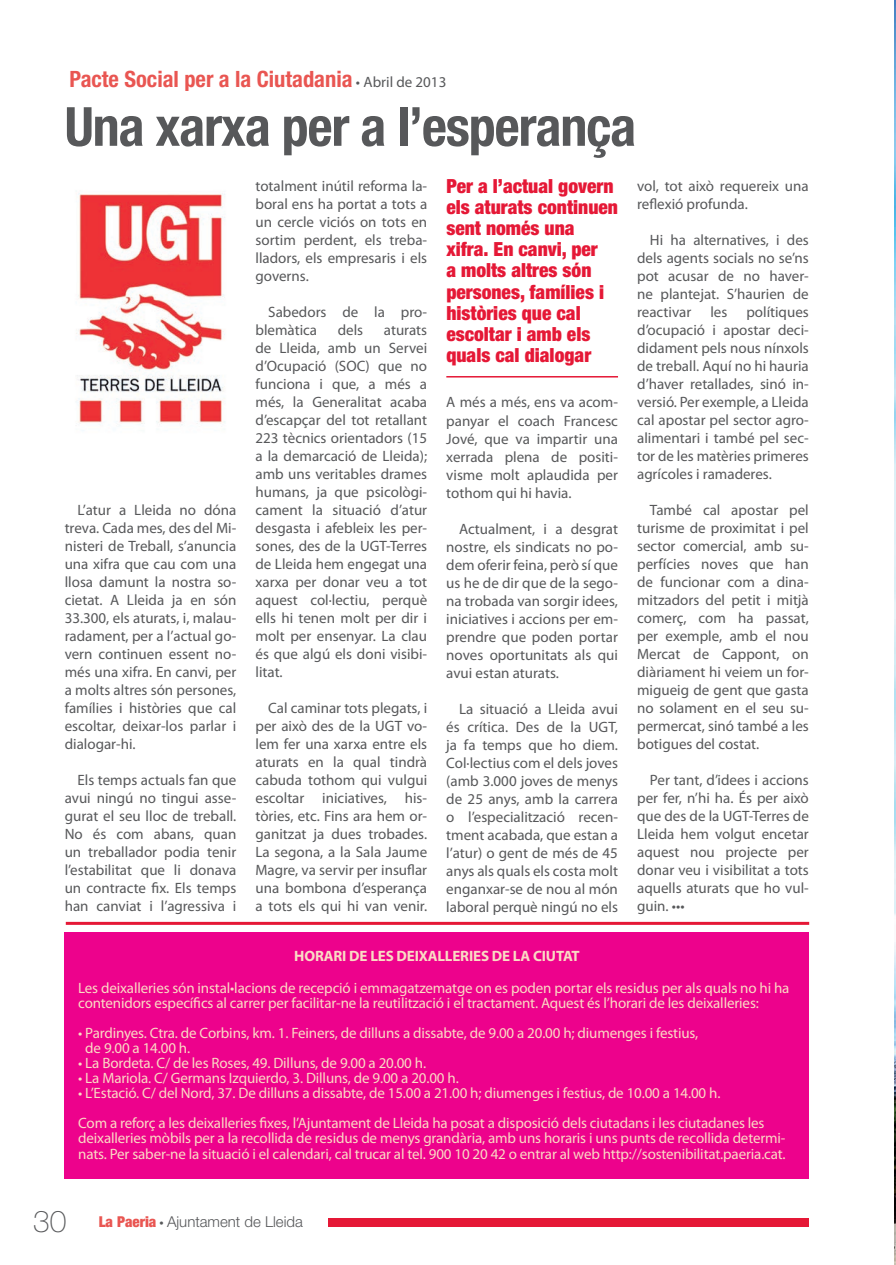
<style>
.page{position:relative;width:896px;height:1265px;background:#fff}
.page>*{position:absolute;margin:0;border:0;box-sizing:border-box;transform-origin:0 0}
.t1{font:700 condensed 54px "Helvetica Neue LT Std";letter-spacing:-.02em;color:#57585a}
.t2{font:700 condensed 22.5px "Helvetica Neue LT Std";color:#e95652}
.t3{font:900 condensed 19.5px/21px "Helvetica Neue LT Std";color:#e51836}
.t4{font:15px/18px "Myriad Pro";color:#57585a;text-align:justify}
.t5{font:15px/15px "Myriad Pro";letter-spacing:-.01em;color:#fadbc4}
.t6{font:700 15px "Myriad Pro";letter-spacing:-.01em;color:#fadbc4}
.t7{font:300 15px "Helvetica Neue LT Std";color:#57585a}
.s1{font-family:"Myriad Pro";font-weight:400;font-stretch:normal;font-size:15px;color:#57585a}
.s2{font-weight:100;font-size:30px}
.s3{font-weight:900;font-stretch:condensed;color:#e95652}
.s4{font-family:"Myriad Pro";font-weight:400}
</style>
<div class="page">
<div style="left:328px;top:1218px;width:481px;height:9px;background:#e51836"></div>
<img style="left:894px;top:2px;width:2px;height:1261px">
<hr style="left:66px;top:922px;width:743px;height:3px;background:#e51836">
<div style="left:65px;top:932px;width:744px;height:247px;background:#ed028c"></div>
<hr style="left:446px;top:376px;width:172px;height:1px;background:#e51836">
<img style="left:76px;top:193px;width:149px;height:238px">
<p class="t2" style="left:70px;top:66px;width:378px">Pacte Social per a la Ciutadania <span class="s1">• Abril de 2013</span></p>
<p class="t1" style="left:65px;top:94px;width:573px">Una xarxa per a l’esperança</p>
<p class="t3" style="left:446px;top:176px;width:173px">Per a l’actual govern els aturats continuen sent només una xifra. En canvi, per<br>a molts altres són persones, famílies i històries que cal</p>
<p class="t3" style="left:446px;top:323px;width:146px">escoltar i amb els quals cal dialogar</p>
<p class="t4" style="left:255px;top:176px;width:173px">totalment inútil reforma la&shy;boral ens ha portat a tots a un cercle viciós on tots en sortim perdent, els treba&shy;lladors, els empresaris i els governs.</p>
<p class="t4" style="left:255px;top:302px;width:173px;text-indent:13px">Sabedors de la pro&shy;blemàtica</p>
<p class="t4" style="left:637px;top:176px;width:173px">vol, tot això requereix una reflexió profunda.</p>
<p class="t4" style="left:637px;top:230px;width:173px;text-indent:13px">Hi ha alternatives, i des dels agents socials no se’ns pot acusar de no haver&shy;ne plantejat. S’haurien de reactivar</p>
<p class="t4" style="left:637px;top:302px;width:173px;text-indent:109px">polítiques d’ocupació i apostar deci&shy;didament pels nous nínxols de treball. Aquí no hi hauria d’haver retallades, sinó in&shy;versió. Per exemple, a Lleida cal apostar pel sector agro&shy;alimentari i també pel sec&shy;tor de les matèries primeres agrícoles i ramaderes.</p>
<p class="t4" style="left:637px;top:500px;width:173px;text-indent:13px">També cal apostar pel turisme de proximitat i pel sector comercial, amb su&shy;perfícies noves que han de funcionar com a dina&shy;mitzadors del petit i mitjà comerç, com ha passat, per exemple, amb el nou Mercat de Cappont, on diàriament hi veiem un for&shy;migueig de gent que gasta no solament en el seu su&shy;permercat, sinó també a les botigues del costat.</p>
<p class="t4" style="left:637px;top:770px;width:173px;text-indent:13px">Per tant, d’idees i accions per fer, n’hi ha. És per això que des de la UGT-Terres de Lleida hem volgut encetar aquest nou projecte per donar veu i visibilitat a tots aquells aturats que ho vul&shy;guin. •••</p>
<p class="t4" style="left:710px;top:302px;width:18px">les</p>
<p class="t4" style="left:338px;top:320px;width:27px">dels</p>
<p class="t4" style="left:255px;top:320px;width:173px;text-indent:128px">aturats de Lleida, amb un Servei d’Ocupació (SOC) que no funciona i que, a més a més, la Generalitat acaba d’escapçar del tot retallant 223 tècnics orientadors (15 a la demarcació de Lleida); amb uns veritables drames humans, ja que psicològi&shy;cament la situació d’atur desgasta i afebleix les per&shy;sones, des de la UGT-Terres de Lleida hem engegat una xarxa per donar veu a tot aquest col·lectiu, perquè ells hi tenen molt per dir i molt per ensenyar. La clau és que algú els doni visibi&shy;litat.</p>
<p class="t4" style="left:255px;top:698px;width:173px;text-indent:13px">Cal caminar tots plegats, i per això des de la UGT vo&shy;lem fer una xarxa entre els aturats en la qual tindrà cabuda tothom qui vulgui escoltar iniciatives, his&shy;tòries, etc. Fins ara hem or&shy;ganitzat ja dues trobades.<br>La segona, a la Sala Jaume Magre, va servir per insuflar una bombona d’esperança a tots els qui hi van venir.</p>
<p class="t4" style="left:446px;top:393px;width:173px">A més a més, ens va acom&shy;panyar el coach Francesc Jové, que va impartir una xerrada plena de positi&shy;visme molt aplaudida per tothom qui hi havia.</p>
<p class="t4" style="left:446px;top:519px;width:173px;text-indent:13px">Actualment, i a desgrat nostre, els sindicats no po&shy;dem oferir feina, però sí que us he de dir que de la sego&shy;na trobada van sorgir idees, iniciatives i accions per em&shy;prendre que poden portar noves oportunitats als qui avui estan aturats.</p>
<p class="t4" style="left:446px;top:699px;width:173px;text-indent:13px">La situació a Lleida avui és crítica. Des de la UGT, ja fa temps que ho diem.<br>Col·lectius com el dels joves (amb 3.000 joves de menys de 25 anys, amb la carrera o l’especialització recen&shy;tment acabada, que estan a l’atur) o gent de més de 45 anys als quals els costa molt enganxar-se de nou al món laboral perquè ningú no els</p>
<p class="t4" style="left:65px;top:501px;width:173px;text-indent:13px">L’atur a Lleida no dóna treva. Cada mes, des del Mi&shy;nisteri de Treball, s’anuncia una xifra que cau com una llosa damunt la nostra so&shy;cietat. A Lleida ja en són 33.300, els aturats, i, malau&shy;radament, per a l’actual go&shy;vern continuen essent no&shy;més una xifra. En canvi, per a molts altres són persones, famílies i històries que cal escoltar, deixar-los parlar i dialogar-hi.</p>
<p class="t4" style="left:65px;top:771px;width:173px;text-indent:13px">Els temps actuals fan que avui ningú no tingui asse&shy;gurat el seu lloc de treball.<br>No és com abans, quan un treballador podia tenir l’estabilitat que li donava un contracte fix. Els temps han canviat i l’agressiva i</p>
<p class="t6" style="left:294px;top:946px;width:287px">HORARI DE LES DEIXALLERIES DE LA CIUTAT</p>
<p class="t5" style="left:78px;top:980px;width:713px">Les deixalleries són instal•lacions de recepció i emmagatzematge on es poden portar els residus per als quals no hi ha contenidors específics al carrer per facilitar-ne la reutilització i el tractament. Aquest és l’horari de les deixalleries:</p>
<p class="t5" style="left:85px;top:1025px;width:614px;text-indent:-7px">• Pardinyes. Ctra. de Corbins, km. 1. Feiners, de dilluns a dissabte, de 9.00 a 20.00 h; diumenges i festius, de 9.00 a 14.00 h.</p>
<p class="t5" style="left:78px;top:1055px;width:349px">• La Bordeta. C/ de les Roses, 49. Dilluns, de 9.00 a 20.00 h.</p>
<p class="t5" style="left:78px;top:1070px;width:382px">• La Mariola. C/ Germans Izquierdo, 3. Dilluns, de 9.00 a 20.00 h.</p>
<p class="t5" style="left:78px;top:1085px;width:644px">• L’Estació. C/ del Nord, 37. De dilluns a dissabte, de 15.00 a 21.00 h; diumenges i festius, de 10.00 a 14.00 h.</p>
<p class="t5" style="left:78px;top:1115px;width:709px">Com a reforç a les deixalleries fixes, l’Ajuntament de Lleida ha posat a disposició dels ciutadans i les ciutadanes les deixalleries mòbils per a la recollida de residus de menys grandària, amb uns horaris i uns punts de recollida determi-</p>
<p class="t5" style="left:78px;top:1146px;width:709px">nats. Per saber-ne la situació i el calendari, cal trucar al tel. 900 10 20 42 o entrar al web http://sostenibilitat.paeria.cat.</p>
<p class="t7" style="left:33px;top:1212px;width:271px"><span class="s2">30</span> <span class="s3">La Paeria</span> <span class="s4">•</span> Ajuntament de Lleida</p>
</div>
